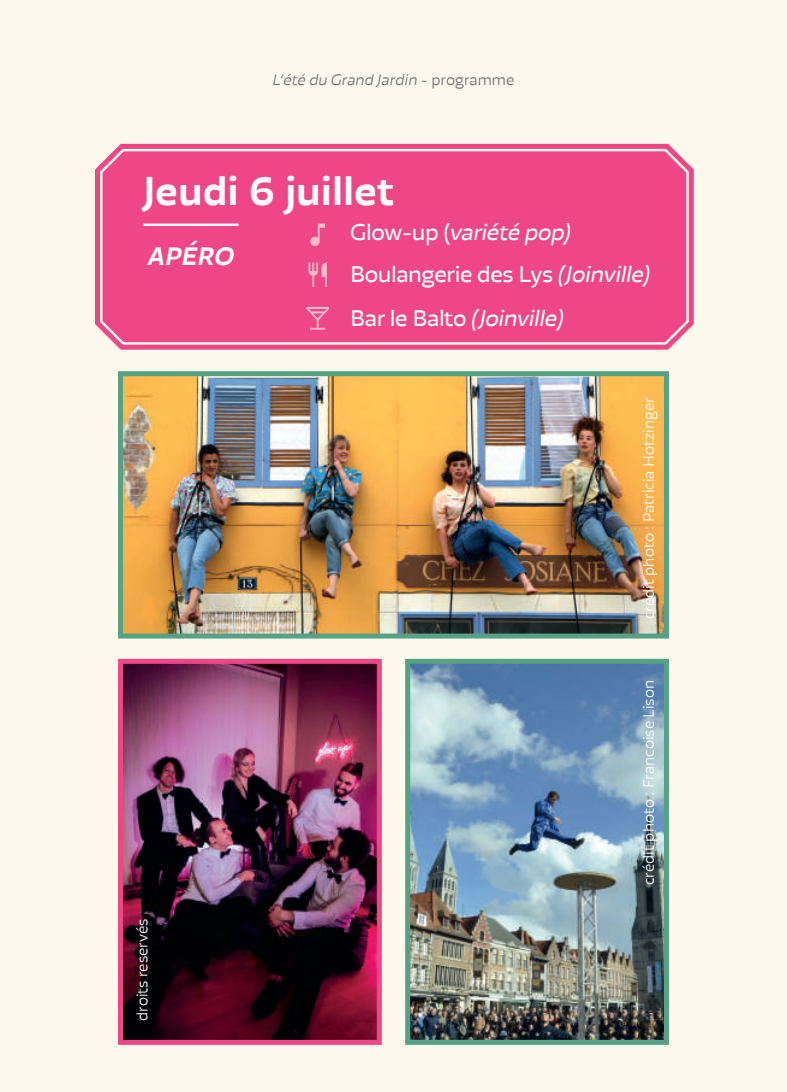
<style>
.page{position:relative;width:787px;height:1092px;background:#fff}
.page>*{position:absolute;margin:0;border:0;box-sizing:border-box;transform-origin:0 0}
.t1{font:700 40px "Blom";color:#fff}
.t2{font:italic 700 25px "Blom";color:#fff}
.t3{font:22.5px/41.2px "Blom";letter-spacing:-.02em;color:#fff}
.t4{font:italic 22.5px "Blom";letter-spacing:-.02em;color:#fff}
.t5{font:300 15px "Blom";color:#fff}
.t6{font:italic 300 15px "Blom";color:#6e6e6e}
.s1{font-style:normal}
.s2{font-style:italic}
</style>
<div class="page">
<div style="left:0;top:0;width:787px;height:1091px;background:#fef9ed"></div>
<svg style="left:95px;top:143px;width:599px;height:207px"></svg>
<div style="left:102px;top:149px;width:584px;height:193px;background:#ef4686"></div>
<img style="left:124px;top:377px;width:539px;height:255px">
<div style="left:118px;top:371px;width:551px;height:267px;border:5px solid #57a184"></div>
<img style="left:411px;top:664px;width:252px;height:374px">
<div style="left:405px;top:658px;width:264px;height:386px;border:5px solid #57a184"></div>
<hr style="left:143px;top:223px;width:95px;height:3px;background:#fff">
<svg style="left:306px;top:307px;width:23px;height:23px"></svg>
<svg style="left:308px;top:262px;width:19px;height:25px"></svg>
<svg style="left:310px;top:223px;width:15px;height:23px"></svg>
<img style="left:124px;top:664px;width:252px;height:374px">
<div style="left:118px;top:658px;width:264px;height:386px;border:5px solid #ef4686"></div>
<p class="t6" style="left:272px;top:70px;width:243px">L’été du Grand Jardin <span class="s1">- programme</span></p>
<h1 class="t1" style="left:143px;top:166px;width:253px">Jeudi 6 juillet</h1>
<h2 class="t2" style="left:148px;top:240px;width:88px">APÉRO</h2>
<p class="t5" style="left:133px;top:1020px;width:104px;rotate:-90deg">droits reservés</p>
<h3 class="t3" style="left:350px;top:212px;width:302px">Glow-up (<span class="s2">variété pop)<br></span>Boulangerie des Lys <span class="s2">(Joinville)</span></h3>
<h3 class="t4" style="left:350px;top:304px;width:215px"><span class="s1">Bar le Balto</span> (Joinville)</h3>
<p class="t5" style="left:639px;top:619px;width:223px;rotate:-90deg">crédit photo : Patricia Hotzinger</p>
<p class="t5" style="left:639px;top:884px;width:206px;rotate:-90deg">crédit photo : Francoise Lison</p>
</div>
